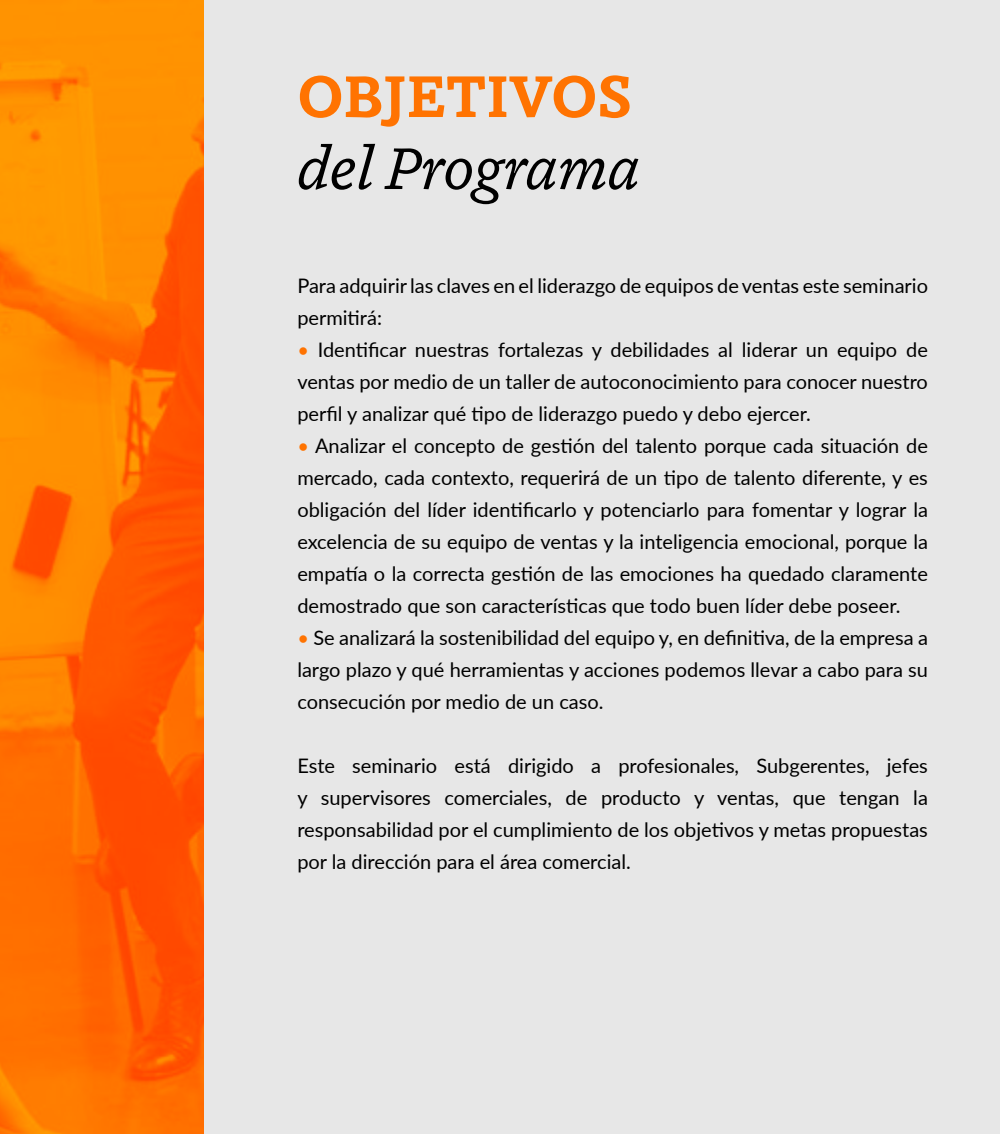
<style>
.page{position:relative;width:1000px;height:1134px;background:#fff}
.page>*{position:absolute;margin:0;border:0;box-sizing:border-box;transform-origin:0 0}
.t1{font:italic 60px "Dovetail MVB";color:#000}
.t2{font:700 60px "Dovetail MVB";letter-spacing:.005em;color:#ff7301}
.t3{font:20px/32px "Lato";color:#000;text-align:justify}
.s1{color:#ff7301}
</style>
<div class="page">
<div style="left:204px;top:0;width:796px;height:1134px;background:#e7e7e7"></div>
<img style="left:0;top:0;width:204px;height:1134px">
<h1 class="t2" style="left:298px;top:51px;width:336px">OBJETIVOS</h1>
<h1 class="t1" style="left:297px;top:125px;width:344px">del Programa</h1>
<p class="t3" style="left:297px;top:269px;width:632px">Para adquirir las claves en el liderazgo de equipos de ventas este seminario permitirá:</p>
<p class="t3" style="left:297px;top:333px;width:632px"><span class="s1">•</span> Identificar nuestras fortalezas y debilidades al liderar un equipo de ventas por medio de un taller de autoconocimiento para conocer nuestro perfil y analizar qué tipo de liderazgo puedo y debo ejercer.</p>
<p class="t3" style="left:297px;top:429px;width:632px"><span class="s1">•</span> Analizar el concepto de gestión del talento porque cada situación de mercado, cada contexto, requerirá de un tipo de talento diferente, y es obligación del líder identificarlo y potenciarlo para fomentar y lograr la excelencia de su equipo de ventas y la inteligencia emocional, porque la empatía o la correcta gestión de las emociones ha quedado claramente demostrado que son características que todo buen líder debe poseer.</p>
<p class="t3" style="left:297px;top:621px;width:632px"><span class="s1">•</span> Se analizará la sostenibilidad del equipo y, en definitiva, de la empresa a largo plazo y qué herramientas y acciones podemos llevar a cabo para su consecución por medio de un caso.</p>
<p class="t3" style="left:297px;top:749px;width:632px">Este seminario está dirigido a profesionales, Subgerentes, jefes y supervisores comerciales, de producto y ventas, que tengan la responsabilidad por el cumplimiento de los objetivos y metas propuestas por la dirección para el área comercial.</p>
</div>
